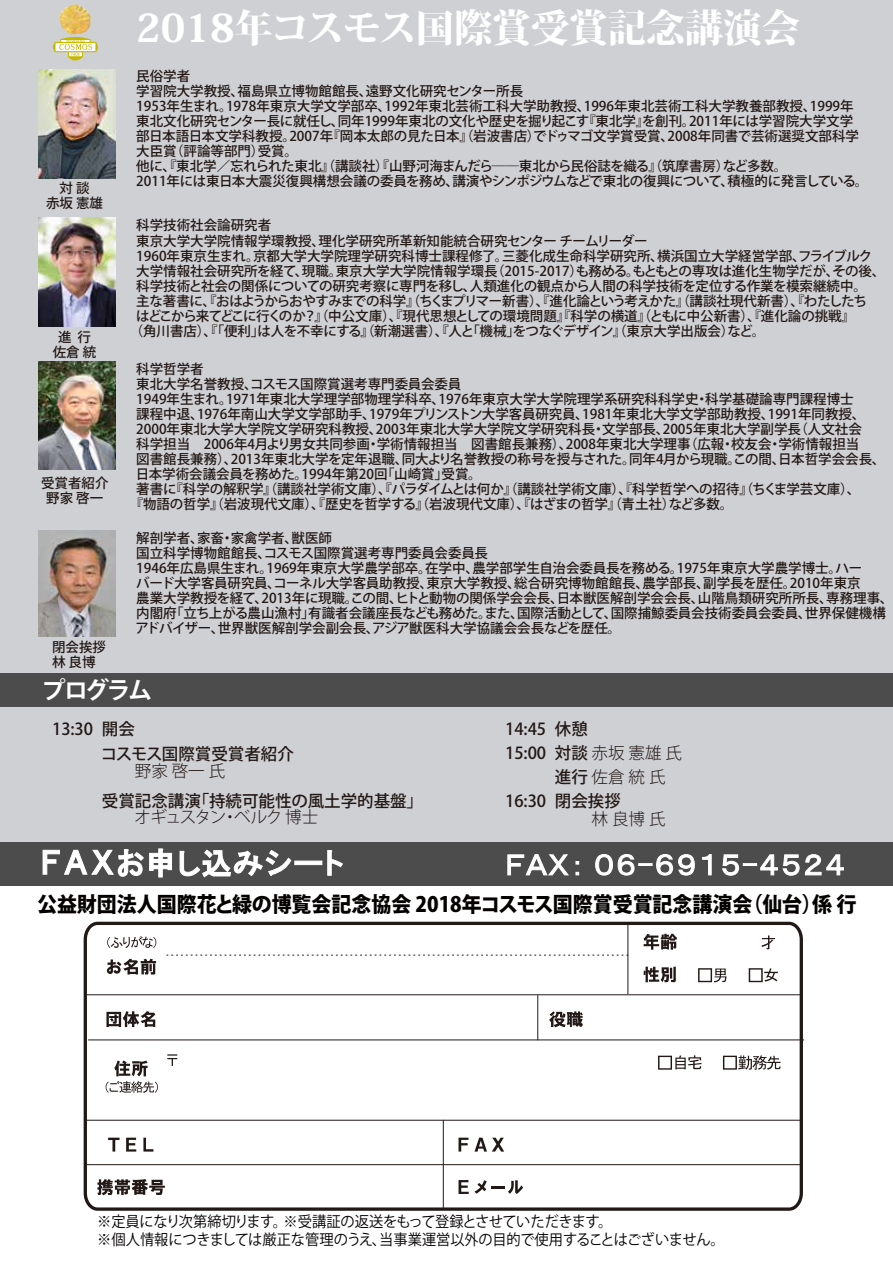
<style>
.page{position:relative;width:893px;height:1263px;background:#fff}
.page>*{position:absolute;margin:0;border:0;box-sizing:border-box;transform-origin:0 0}
.t1{font:800 38.4px "Koz Min Pr 6 N";color:#fff}
.t2{font:700 24px "Koz Go Pr 6 N";letter-spacing:-.1em;color:#fff}
.t3{font:800 21px "Koz Go Pr 6 N";color:#040000;scale:.95 1}
.t4{font:500 16.5px/25.5px "Koz Go Pr 6 N";color:#221815}
.t5{font:300 16.5px "Koz Go Pr 6 N";letter-spacing:-.075em;color:#221815}
.t6{font:300 16.5px "Koz Go Pr 6 N";letter-spacing:-.055em;color:#221815}
.t7{font:15px/18px "Koz Go Pr 6 N";letter-spacing:-.02em;color:#040000;scale:.95 1}
.t8{font:500 13.5px/15px "Koz Go Pr 6 N";color:#221815}
.t9{font:500 13.5px "Koz Go Pr 6 N";letter-spacing:-.04em;color:#221815}
.s1{font-weight:300}
.s2{font-weight:500}
</style>
<div class="page">
<div style="left:0;top:0;width:893px;height:842px;background:#cfd0d3"></div>
<div style="left:0;top:842px;width:893px;height:43px;background:#4c4c4c"></div>
<div style="left:0;top:673px;width:893px;height:33px;background:#4c4c4c"></div>
<svg style="left:507px;top:854px;width:62px;height:22px"></svg>
<svg style="left:595px;top:854px;width:40px;height:22px"></svg>
<div style="left:638px;top:863px;width:14px;height:3px;background:#fff;border:1px solid #fff"></div>
<svg style="left:656px;top:854px;width:39px;height:22px"></svg>
<svg style="left:702px;top:854px;width:10px;height:22px"></svg>
<svg style="left:722px;top:854px;width:17px;height:22px"></svg>
<div style="left:743px;top:863px;width:14px;height:3px;background:#fff;border:1px solid #fff"></div>
<svg style="left:760px;top:854px;width:84px;height:22px"></svg>
<svg style="left:42px;top:848px;width:130px;height:30px"></svg>
<svg style="left:179px;top:849px;width:113px;height:29px"></svg>
<hr style="left:294px;top:861px;width:28px;height:4px;background:#fff">
<svg style="left:327px;top:850px;width:16px;height:26px"></svg>
<svg style="left:83px;top:921px;width:722px;height:290px"></svg>
<svg style="left:107px;top:959px;width:49px;height:15px"></svg>
<svg style="left:108px;top:1138px;width:12px;height:13px"></svg>
<svg style="left:126px;top:1138px;width:10px;height:13px"></svg>
<svg style="left:143px;top:1138px;width:10px;height:13px"></svg>
<svg style="left:459px;top:1138px;width:9px;height:13px"></svg>
<svg style="left:474px;top:1138px;width:30px;height:13px"></svg>
<svg style="left:97px;top:1179px;width:68px;height:16px"></svg>
<svg style="left:459px;top:1180px;width:64px;height:14px"></svg>
<svg style="left:643px;top:934px;width:34px;height:16px"></svg>
<svg style="left:643px;top:967px;width:33px;height:15px"></svg>
<hr style="left:85px;top:994px;width:716px;height:1px;background:#221815">
<hr style="left:85px;top:1120px;width:716px;height:1px;background:#221815">
<hr style="left:86px;top:1164px;width:716px;height:1px;background:#221815">
<hr style="left:443px;top:1120px;width:1px;height:89px;background:#221815">
<svg style="left:107px;top:936px;width:49px;height:12px"></svg>
<svg style="left:106px;top:1060px;width:52px;height:33px"></svg>
<svg style="left:167px;top:1054px;width:10px;height:12px"></svg>
<hr style="left:627px;top:923px;width:1px;height:71px;background:#221815">
<svg style="left:698px;top:968px;width:29px;height:14px"></svg>
<svg style="left:749px;top:968px;width:29px;height:14px"></svg>
<svg style="left:761px;top:935px;width:14px;height:14px"></svg>
<svg style="left:167px;top:955px;width:461px;height:1px"></svg>
<svg style="left:549px;top:1011px;width:34px;height:16px"></svg>
<svg style="left:106px;top:1011px;width:49px;height:16px"></svg>
<hr style="left:88px;top:1039px;width:716px;height:1px;background:#221815">
<hr style="left:537px;top:995px;width:1px;height:45px;background:#221815">
<svg style="left:658px;top:1055px;width:43px;height:15px"></svg>
<svg style="left:723px;top:1055px;width:58px;height:15px"></svg>
<svg style="left:53px;top:37px;width:45px;height:24px"></svg>
<img style="left:59px;top:4px;width:32px;height:31px">
<img style="left:39px;top:218px;width:76px;height:109px">
<img style="left:39px;top:362px;width:76px;height:108px">
<img style="left:39px;top:531px;width:76px;height:105px">
<img style="left:39px;top:69px;width:76px;height:109px">
<p class="t8" style="left:46px;top:181px;width:59px;text-align:center">対 談<br>赤坂 憲雄</p>
<p class="t8" style="left:53px;top:329px;width:45px;text-align:center">進 行佐倉 統</p>
<p class="t8" style="left:41px;top:476px;width:69px;text-align:center">受賞者紹介野家 啓一</p>
<p class="t8" style="left:52px;top:640px;width:56px">閉会挨拶林 良博</p>
<h1 class="t1" style="left:136px;top:6px;width:665px">2018年コスモス国際賞受賞記念講演会</h1>
<p class="t8" style="left:136px;top:69px;width:734px">民俗学者<br>学習院大学教授、福島県立博物館館長、遠野文化研究センター所長<br>1953年生まれ。1978年東京大学文学部卒、1992年東北芸術工科大学助教授、1996年東北芸術工科大学教養部教授、1999年東北文化研究センター長に就任し、同年1999年東北の文化や歴史を掘り起こす『東北学』を創刊。2011年には学習院大学文学部日本語日本文学科教授。2007年『岡本太郎の見た日本』（岩波書店）でドゥマゴ文学賞受賞、2008年同書で芸術選奨文部科学大臣賞（評論等部門）受賞。<br>他に、『東北学／忘れられた東北』（講談社）『山野河海まんだら――東北から民俗誌を織る』（筑摩書房）など多数。<br>2011年には東日本大震災復興構想会議の委員を務め、講演やシンポジウムなどで東北の復興について、積極的に発言している。</p>
<p class="t8" style="left:136px;top:217px;width:513px;line-height:16.5px">科学技術社会論研究者<br>東京大学大学院情報学環教授、理化学研究所革新知能統合研究センター チームリーダー</p>
<p class="t8" style="left:136px;top:249px;width:737px">1960年東京生まれ。京都大学大学院理学研究科博士課程修了。三菱化成生命科学研究所、横浜国立大学経営学部、フライブルク</p>
<p class="t8" style="left:136px;top:264px;width:750px">大学情報社会研究所を経て、現職。東京大学大学院情報学環長（2015-2017）も務める。もともとの専攻は進化生物学だが、その後、</p>
<p class="t8" style="left:136px;top:279px;width:732px">科学技術と社会の関係についての研究考察に専門を移し、人類進化の観点から人間の科学技術を定位する作業を模索継続中。</p>
<p class="t9" style="left:136px;top:294px;width:732px">主な著書に、『おはようからおやすみまでの科学』（ちくまプリマー新書）、『進化論という考えかた』（講談社現代新書）、『わたしたち</p>
<p class="t8" style="left:136px;top:309px;width:720px">はどこから来てどこに行くのか？』（中公文庫）、『現代思想としての環境問題』『科学の横道』（ともに中公新書）、『進化論の挑戦』</p>
<p class="t8" style="left:130px;top:324px;width:637px">（角川書店）、『「便利」は人を不幸にする』（新潮選書）、『人と「機械」をつなぐデザイン』（東京大学出版会）など。</p>
<p class="t8" style="left:136px;top:362px;width:69px">科学哲学者</p>
<p class="t8" style="left:136px;top:377px;width:327px">東北大学名誉教授、コスモス国際賞選考専門委員会委員</p>
<p class="t8" style="left:136px;top:392px;width:719px">1949年生まれ。1971年東北大学理学部物理学科卒、1976年東京大学大学院理学系研究科科学史・科学基礎論専門課程博士</p>
<p class="t8" style="left:136px;top:407px;width:731px">課程中退、1976年南山大学文学部助手、1979年プリンストン大学客員研究員、1981年東北大学文学部助教授、1991年同教授、</p>
<p class="t8" style="left:136px;top:422px;width:727px">2000年東北大学大学院文学研究科教授、2003年東北大学大学院文学研究科長・文学部長、2005年東北大学副学長（人文社会</p>
<p class="t8" style="left:136px;top:437px;width:725px">科学担当　2006年4月より男女共同参画・学術情報担当　図書館長兼務）、2008年東北大学理事（広報・校友会・学術情報担当</p>
<p class="t8" style="left:136px;top:452px;width:751px">図書館長兼務）、2013年東北大学を定年退職、同大より名誉教授の称号を授与された。同年4月から現職。この間、日本哲学会会長、</p>
<p class="t8" style="left:136px;top:467px;width:348px">日本学術会議会員を務めた。1994年第20回「山崎賞」受賞。</p>
<p class="t8" style="left:136px;top:482px;width:726px">著書に『科学の解釈学』（講談社学術文庫）、『パラダイムとは何か』（講談社学術文庫）、『科学哲学への招待』（ちくま学芸文庫）、</p>
<p class="t8" style="left:130px;top:497px;width:605px">『物語の哲学』（岩波現代文庫）、『歴史を哲学する』（岩波現代文庫）、『はざまの哲学』（青土社）など多数。</p>
<p class="t8" style="left:135px;top:530px;width:759px">解剖学者、家畜・家禽学者、獣医師<br>国立科学博物館館長、コスモス国際賞選考専門委員会委員長<br>1946年広島県生まれ。1969年東京大学農学部卒。在学中、農学部学生自治会委員長を務める。1975年東京大学農学博士。ハー<br>バード大学客員研究員、コーネル大学客員助教授、東京大学教授、総合研究博物館館長、農学部長、副学長を歴任。2010年東京<br>農業大学教授を経て、2013年に現職。この間、ヒトと動物の関係学会会長、日本獣医解剖学会会長、山階鳥類研究所所長、専務理事、内閣府「立ち上がる農山漁村」有識者会議座長なども務めた。また、国際活動として、国際捕鯨委員会技術委員会委員、世界保健機構アドバイザー、世界獣医解剖学会副会長、アジア獣医科大学協議会会長などを歴任。</p>
<h2 class="t2" style="left:41px;top:676px;width:112px">プログラム</h2>
<p class="t4" style="left:101px;top:716px;width:195px;text-indent:-49px">13:30 開会<br>コスモス国際賞受賞者紹介</p>
<p class="t4" style="left:102px;top:756px;width:323px;line-height:30px">　　<span class="s1">野家 啓一 氏<br></span>受賞記念講演「持続可能性の風土学的基盤」</p>
<p class="t5" style="left:102px;top:808px;width:218px"><span class="s2">　　</span>オギュスタン・ベルク 博士</p>
<p class="t4" style="left:505px;top:716px;width:84px">14:45 休憩</p>
<p class="t4" style="left:505px;top:740px;width:178px">15:00 対談 <span class="s1">赤坂 憲雄 氏</span></p>
<p class="t6" style="left:555px;top:767px;width:112px"><span class="s2">進行</span> 佐倉 統 氏</p>
<p class="t4" style="left:505px;top:788px;width:117px">16:30 閉会挨拶</p>
<p class="t6" style="left:555px;top:809px;width:112px"><span class="s2">　　</span> 林 良博 氏</p>
<h3 class="t3" style="left:37px;top:893px;width:864px">公益財団法人国際花と緑の博覧会記念協会 2018年コスモス国際賞受賞記念講演会（仙台）係 行</h3>
<p class="t7" style="left:97px;top:1212px;width:662px">※定員になり次第締切ります。※受講証の返送をもって登録とさせていただきます。<br>※個人情報につきましては厳正な管理のうえ、当事業運営以外の目的で使用することはございません。</p>
</div>
